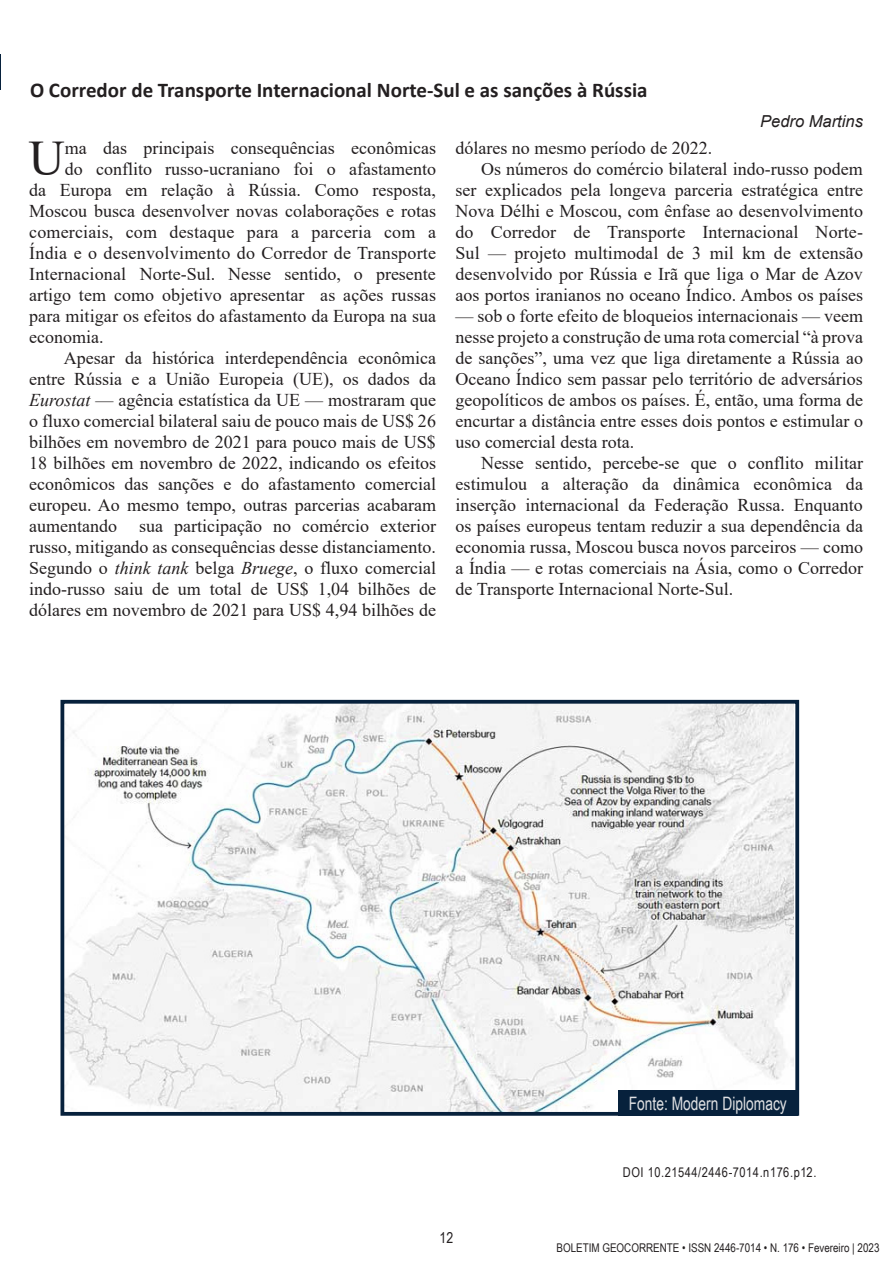
<style>
.page{position:relative;width:893px;height:1263px;background:#fff}
.page>*{position:absolute;margin:0;border:0;box-sizing:border-box;transform-origin:0 0}
.INÍCIO_DO_TEXTO{font:49.65px "Times New Roman";color:#231f20}
.TÍTULO{font:700 21px "Calibri";color:#231f20}
.t1{font:18.45px "Arial Narrow";color:#e0e1e3;scale:.91 1}
.FORMATAÇÃO_TEXTO{font:18px/21px "Times New Roman";color:#231f20;text-align:justify}
.INÍCIO_DO_TEXTO-2{font:18px "Times New Roman";color:#231f20}
.NOME_DO_PESQUISADOR{font:italic 16.5px "Arial";color:#231f20}
.t2{font:15px "Arial Narrow";color:#231f20}
.NOME_DO_PESQUISADOR-2{font:13.5px "Arial Narrow";letter-spacing:.04em;color:#231f20}
.t3{font:12px "Arial Narrow";color:#231f20}
.s1{font-style:italic}
</style>
<div class="page">
<hr style="left:0;top:54px;width:1px;height:36px;background:#07213c">
<img style="left:65px;top:705px;width:729px;height:406px">
<div style="left:60px;top:700px;width:739px;height:416px;border:4px solid #07213c"></div>
<div style="left:618px;top:1090px;width:180px;height:26px;background:#07213c"></div>
<p class="TÍTULO" style="left:30px;top:76px;width:619px">O Corredor de Transporte Internacional Norte-Sul e as sanções à Rússia</p>
<p class="NOME_DO_PESQUISADOR" style="left:760px;top:110px;width:104px">Pedro Martins</p>
<p class="INÍCIO_DO_TEXTO" style="left:29px;top:124px;width:37px">U</p>
<p class="INÍCIO_DO_TEXTO-2" style="left:65px;top:136px;width:373px">ma das principais consequências econômicas</p>
<p class="INÍCIO_DO_TEXTO-2" style="left:65px;top:157px;width:373px">do conflito russo-ucraniano foi o afastamento</p>
<p class="INÍCIO_DO_TEXTO-2" style="left:29px;top:178px;width:408px">da Europa em relação à Rússia. Como resposta,</p>
<p class="INÍCIO_DO_TEXTO-2" style="left:29px;top:199px;width:408px">Moscou busca desenvolver novas colaborações e rotas</p>
<p class="INÍCIO_DO_TEXTO-2" style="left:29px;top:220px;width:408px">comerciais, com destaque para a parceria com a</p>
<p class="INÍCIO_DO_TEXTO-2" style="left:29px;top:241px;width:408px">Índia e o desenvolvimento do Corredor de Transporte</p>
<p class="INÍCIO_DO_TEXTO-2" style="left:29px;top:262px;width:408px">Internacional Norte-Sul. Nesse sentido, o presente</p>
<p class="INÍCIO_DO_TEXTO-2" style="left:29px;top:283px;width:408px">artigo tem como objetivo apresentar as ações russas</p>
<p class="INÍCIO_DO_TEXTO-2" style="left:29px;top:304px;width:408px">para mitigar os efeitos do afastamento da Europa na sua</p>
<p class="INÍCIO_DO_TEXTO-2" style="left:29px;top:325px;width:76px">economia.</p>
<p class="FORMATAÇÃO_TEXTO" style="left:29px;top:347px;width:408px;text-indent:35px">Apesar da histórica interdependência econômica entre Rússia e a União Europeia (UE), os dados da <span class="s1">Eurostat</span> — agência estatística da UE — mostraram que o fluxo comercial bilateral saiu de pouco mais de US$ 26 bilhões em novembro de 2021 para pouco mais de US$ 18 bilhões em novembro de 2022, indicando os efeitos econômicos das sanções e do afastamento comercial europeu. Ao mesmo tempo, outras parcerias acabaram aumentando sua participação no comércio exterior russo, mitigando as consequências desse distanciamento.<br>Segundo o <span class="s1">think tank</span> belga <span class="s1">Bruege</span>, o fluxo comercial indo-russo saiu de um total de US$ 1,04 bilhões de dólares em novembro de 2021 para US$ 4,94 bilhões de</p>
<p class="FORMATAÇÃO_TEXTO" style="left:455px;top:137px;width:258px">dólares no mesmo período de 2022.</p>
<p class="FORMATAÇÃO_TEXTO" style="left:455px;top:158px;width:409px;text-indent:26px">Os números do comércio bilateral indo-russo podem ser explicados pela longeva parceria estratégica entre Nova Délhi e Moscou, com ênfase ao desenvolvimento do Corredor de Transporte Internacional Norte-Sul — projeto multimodal de 3 mil km de extensão desenvolvido por Rússia e Irã que liga o Mar de Azov aos portos iranianos no oceano Índico. Ambos os países</p>
<p class="FORMATAÇÃO_TEXTO" style="left:455px;top:305px;width:409px">— sob o forte efeito de bloqueios internacionais — veem nesse projeto a construção de uma rota comercial “à prova de sanções”, uma vez que liga diretamente a Rússia ao Oceano Índico sem passar pelo território de adversários geopolíticos de ambos os países. É, então, uma forma de encurtar a distância entre esses dois pontos e estimular o uso comercial desta rota.</p>
<p class="FORMATAÇÃO_TEXTO" style="left:455px;top:452px;width:409px;text-indent:26px">Nesse sentido, percebe-se que o conflito militar estimulou a alteração da dinâmica econômica da inserção internacional da Federação Russa. Enquanto os países europeus tentam reduzir a sua dependência da economia russa, Moscou busca novos parceiros — como a Índia — e rotas comerciais na Ásia, como o Corredor de Transporte Internacional Norte-Sul.</p>
<p class="t1" style="left:629px;top:1090px;width:175px">Fonte: Modern Diplomacy</p>
<p class="NOME_DO_PESQUISADOR-2" style="left:623px;top:1162px;width:195px">DOI 10.21544/2446-7014.n176.p12.</p>
<p class="t2" style="left:440px;top:1226px;width:15px">12</p>
<p class="t3" style="left:556px;top:1239px;width:324px">BOLETIM GEOCORRENTE • ISSN 2446-7014 • N. 176 • Fevereiro | 2023</p>
</div>
